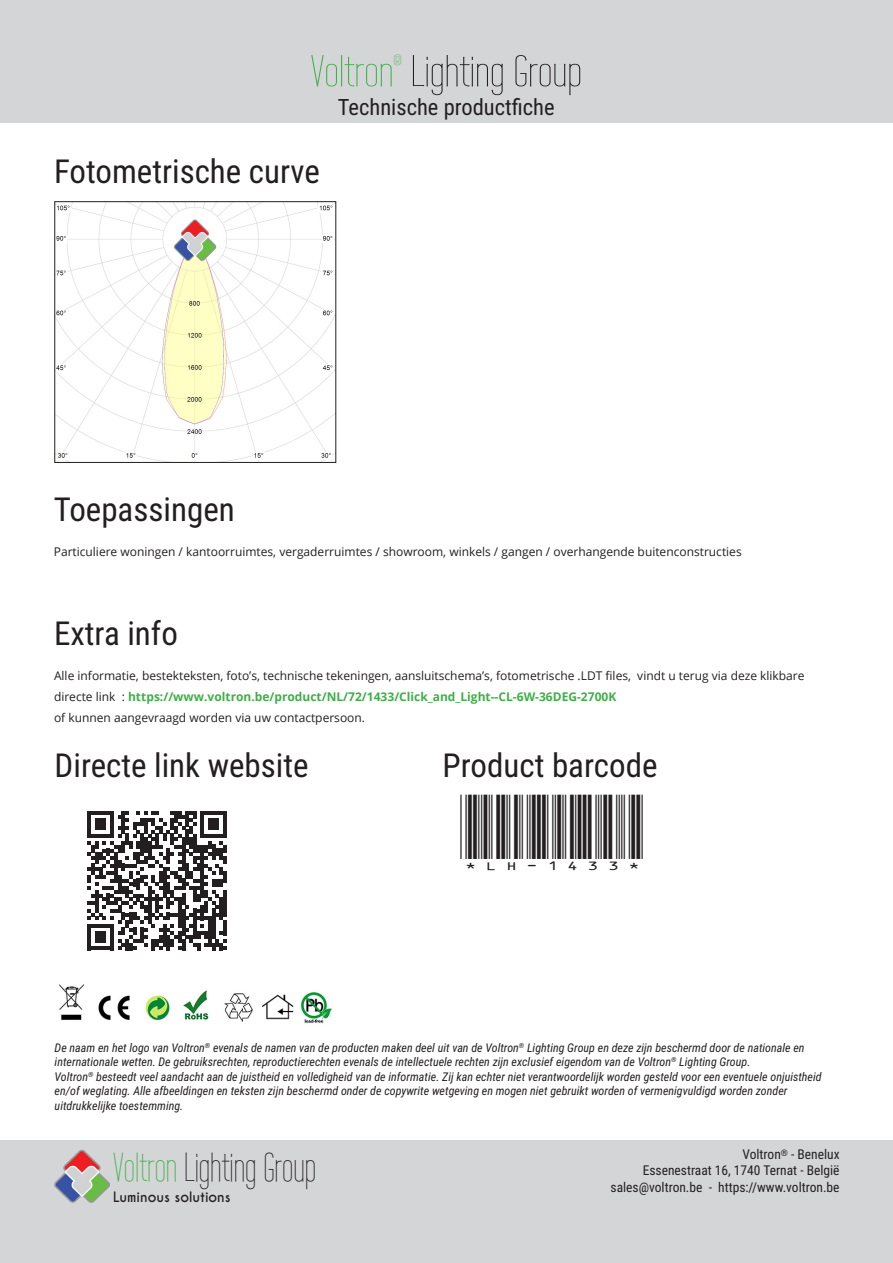
<style>
.page{position:relative;width:893px;height:1263px;background:#fff}
.page>*{position:absolute;margin:0;border:0;box-sizing:border-box;transform-origin:0 0}
.t1{font:43.5px "Wire One";color:#231f20;scale:1.2 1}
.t2{font:40.5px "Wire One";color:#231f20}
.t3{font:33px "Roboto Condensed";color:#231f20}
.t4{font:22.5px "Roboto Condensed";color:#231f20}
.t5{font:21px "IDAHC39 M Code 39 Barcode";color:#231f20}
.t6{font:15px "Wire One";color:#40ae49;scale:1.2 1}
.t7{font:13.5px/16.5px "Roboto Condensed";color:#231f20;text-align:right}
.t8{font:700 13.5px "Caviar Dreams";color:#231f20}
.t9{font:italic 12px/14.4px "Roboto Condensed";color:#231f20}
.t10{font:12px/21px "Open Sans";color:#231f20}
.s1{color:#40ae49}
.s2{font-weight:700;color:#40ae49}
</style>
<div class="page">
<div style="left:0;top:1141px;width:893px;height:122px;background:#d4d5d7"></div>
<img style="left:55px;top:1150px;width:54px;height:53px">
<div style="left:0;top:0;width:893px;height:122px;background:#d4d5d7"></div>
<svg style="left:88px;top:811px;width:139px;height:139px"></svg>
<img style="left:56px;top:203px;width:278px;height:258px">
<div style="left:54px;top:201px;width:282px;height:262px;border:1px solid #231f20"></div>
<img style="left:58px;top:984px;width:274px;height:40px">
<p class="t6" style="left:394px;top:52px;width:8px">®</p>
<h3 class="t4" style="left:338px;top:91px;width:218px">Technische productfiche</h3>
<h1 class="t1" style="left:311px;top:47px;width:228px"><span class="s1">Voltron</span> Lighting Group</h1>
<h3 class="t3" style="left:54px;top:148px;width:267px">Fotometrische curve</h3>
<h3 class="t3" style="left:54px;top:486px;width:182px">Toepassingen</h3>
<p class="t10" style="left:54px;top:541px;width:689px">Particuliere woningen / kantoorruimtes, vergaderruimtes / showroom, winkels / gangen / overhangende buitenconstructies</p>
<h3 class="t3" style="left:54px;top:610px;width:125px">Extra info</h3>
<p class="t10" style="left:54px;top:665px;width:752px">Alle informatie, bestekteksten, foto’s, technische tekeningen, aansluitschema’s, fotometrische .LDT files, vindt u terug via deze klikbare directe link : <span class="s2">https://www.voltron.be/product/NL/72/1433/Click_and_Light--CL-6W-36DEG-2700K<br></span>of kunnen aangevraagd worden via uw contactpersoon.</p>
<h3 class="t3" style="left:55px;top:742px;width:256px">Directe link website</h3>
<h3 class="t3" style="left:443px;top:742px;width:216px">Product barcode</h3>
<h3 class="t5" style="left:501px;top:839px;width:124px">★ ✔✓✓</h3>
<p class="t9" style="left:55px;top:1040px;width:769px">De naam en het logo van Voltron<sup>®</sup> evenals de namen van de producten maken deel uit van de Voltron<sup>®</sup> Lighting Group en deze zijn beschermd door de nationale en internationale wetten. De gebruiksrechten, reproductierechten evenals de intellectuele rechten zijn exclusief eigendom van de Voltron<sup>®</sup> Lighting Group.<br>Voltron<sup>®</sup> besteedt veel aandacht aan de juistheid en volledigheid van de informatie. Zij kan echter niet verantwoordelijk worden gesteld voor een eventuele onjuistheid en/of weglating. Alle afbeeldingen en teksten zijn beschermd onder de copywrite wetgeving en mogen niet gebruikt worden of vermenigvuldigd worden zonder uitdrukkelijke toestemming.</p>
<h2 class="t2" style="left:113px;top:1145px;width:204px"><span class="s1">Voltron</span> Lighting Group</h2>
<p class="t8" style="left:113px;top:1189px;width:119px">Luminous solutions</p>
<p class="t7" style="left:611px;top:1145px;width:231px">Voltron<sup>®</sup> - Benelux<br>Essenestraat 16, 1740 Ternat - België sales@voltron.be - https://www.voltron.be</p>
</div>
